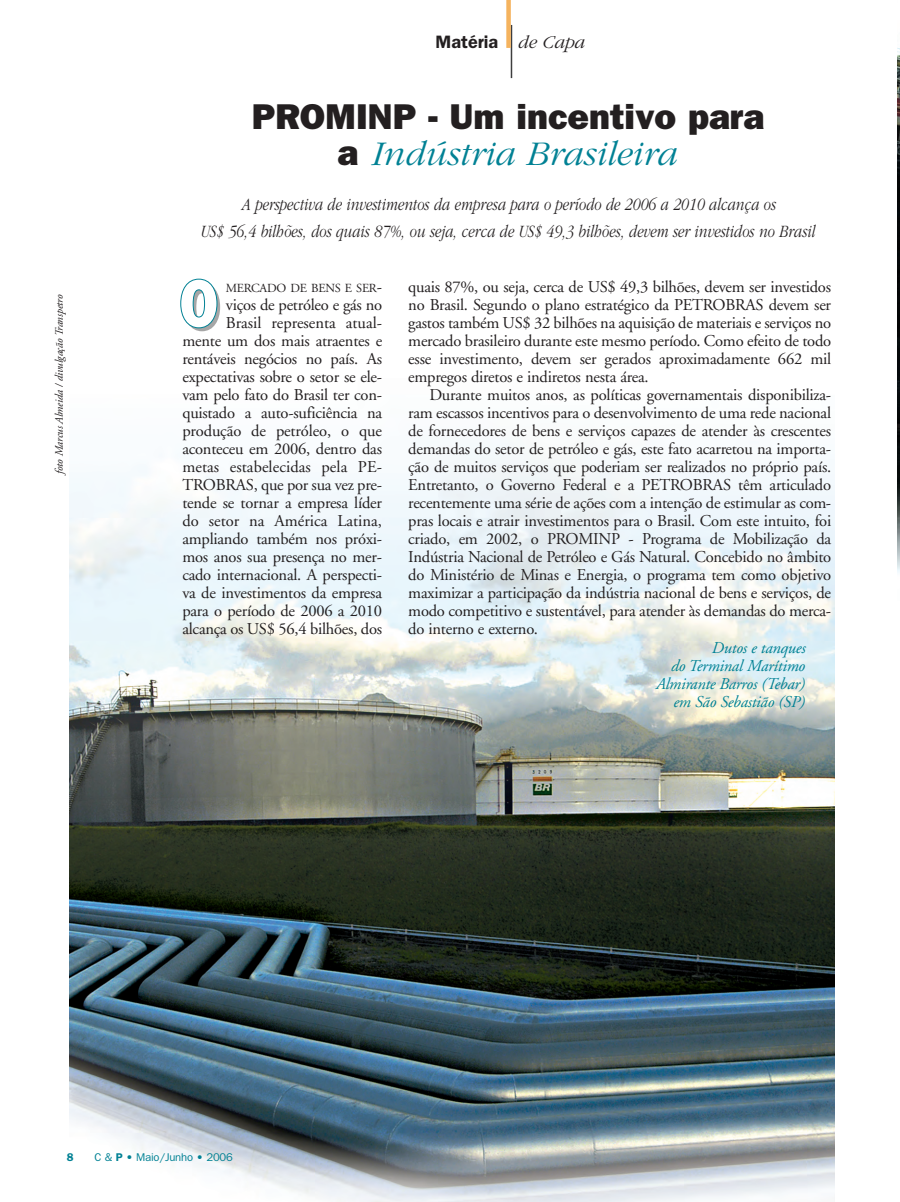
<style>
.page{position:relative;width:900px;height:1202px;background:#fff}
.page>*{position:absolute;margin:0;border:0;box-sizing:border-box;transform-origin:0 0}
.t1{font:800 36px "Franklin Gothic";color:#231f20}
.t2{font:italic 300 36px "Garamond";color:#008194}
.t3{font:italic 300 18px/27px "Garamond";color:#231f20;text-align:center;scale:.8 1}
.t4{font:600 18px "Franklin Gothic";color:#231f20}
.t5{font:16.5px/18px "Adobe Garamond";letter-spacing:-.015em;color:#231f20;text-align:justify}
.t6{font:italic 16.5px/18px "Adobe Garamond";letter-spacing:-.015em;color:#008194;text-align:right}
.t7{font:12.3px "Adobe Garamond";letter-spacing:-.02em;color:#231f20}
.t8{font:italic 11.25px "Adobe Garamond";letter-spacing:-.015em;color:#231f20}
.t9{font:11.25px "Franklin Gothic";letter-spacing:-.02em;color:#008194}
.t10{font:600 11.25px "Franklin Gothic";color:#008194}
.s1{font-family:"Garamond";font-weight:300;font-style:italic;font-size:18.75px}
.s2{font-family:"Franklin Gothic";font-weight:800;font-style:normal;color:#231f20}
.s3{font-size:16.5px}
.s4{font-weight:600}
</style>
<div class="page">
<img style="left:69px;top:0;width:830px;height:1202px">
<p class="t4" style="left:435px;top:35px;width:150px">Matéria <span class="s1">de Capa</span></p>
<h1 class="t1" style="left:251px;top:104px;width:514px">PROMINP - Um incentivo para</h1>
<h1 class="t2" style="left:337px;top:140px;width:340px"><span class="s2">a</span> Indústria Brasileira</h1>
<p class="t8" style="left:55px;top:474px;width:181px;rotate:-90deg">foto Marcus Almeida / divulgação Transpetro</p>
<p class="t3" style="left:200px;top:192px;width:770px">A perspectiva de investimentos da empresa para o período de 2006 a 2010 alcança os<br>US$ 56,4 bilhões, dos quais 87%, ou seja, cerca de US$ 49,3 bilhões, devem ser investidos no Brasil</p>
<p class="t7" style="left:226px;top:283px;width:157px">MERCADO DE BENS E SER<span class="s3">-</span></p>
<p class="t5" style="left:182px;top:297px;width:201px;text-align:right">viços de petróleo e gás no<br>Brasil representa atual-<br>mente um dos mais atraentes e rentáveis negócios no país. As expectativas sobre o setor se ele&shy;vam pelo fato do Brasil ter con&shy;quistado a auto-suficiência na produção de petróleo, o que aconteceu em 2006, dentro das metas estabelecidas pela PE-<br>TROBRAS, que por sua vez pre&shy;tende se tornar a empresa líder do setor na América Latina, ampliando também nos próxi&shy;mos anos sua presença no mer&shy;cado internacional. A perspecti&shy;va de investimentos da empresa para o período de 2006 a 2010 alcança os US$ 56,4 bilhões, dos</p>
<p class="t5" style="left:408px;top:280px;width:424px">quais 87%, ou seja, cerca de US$ 49,3 bilhões, devem ser investidos no Brasil. Segundo o plano estratégico da PETROBRAS devem ser gastos também US$ 32 bilhões na aquisição de materiais e serviços no mercado brasileiro durante este mesmo período. Como efeito de todo esse investimento, devem ser gerados aproximadamente 662 mil empregos diretos e indiretos nesta área.</p>
<p class="t5" style="left:408px;top:388px;width:424px;text-indent:21px">Durante muitos anos, as políticas governamentais disponibiliza&shy;ram escassos incentivos para o desenvolvimento de uma rede nacional de fornecedores de bens e serviços capazes de atender às crescentes demandas do setor de petróleo e gás, este fato acarretou na importa&shy;ção de muitos serviços que poderiam ser realizados no próprio país.<br>Entretanto, o Governo Federal e a PETROBRAS têm articulado recentemente uma série de ações com a intenção de estimular as com&shy;pras locais e atrair investimentos para o Brasil. Com este intuito, foi criado, em 2002, o PROMINP - Programa de Mobilização da Indústria Nacional de Petróleo e Gás Natural. Concebido no âmbito do Ministério de Minas e Energia, o programa tem como objetivo maximizar a participação da indústria nacional de bens e serviços, de modo competitivo e sustentável, para atender às demandas do merca&shy;do interno e externo.</p>
<p class="t6" style="left:656px;top:640px;width:151px">Dutos e tanques<br>do Terminal Marítimo<br>Almirante Barros (Tebar) em São Sebastião (SP)</p>
<p class="t10" style="left:67px;top:1153px;width:8px">8</p>
<p class="t9" style="left:94px;top:1153px;width:140px">C &amp; <span class="s4">P</span> • Maio/Junho • 2006</p>
</div>
